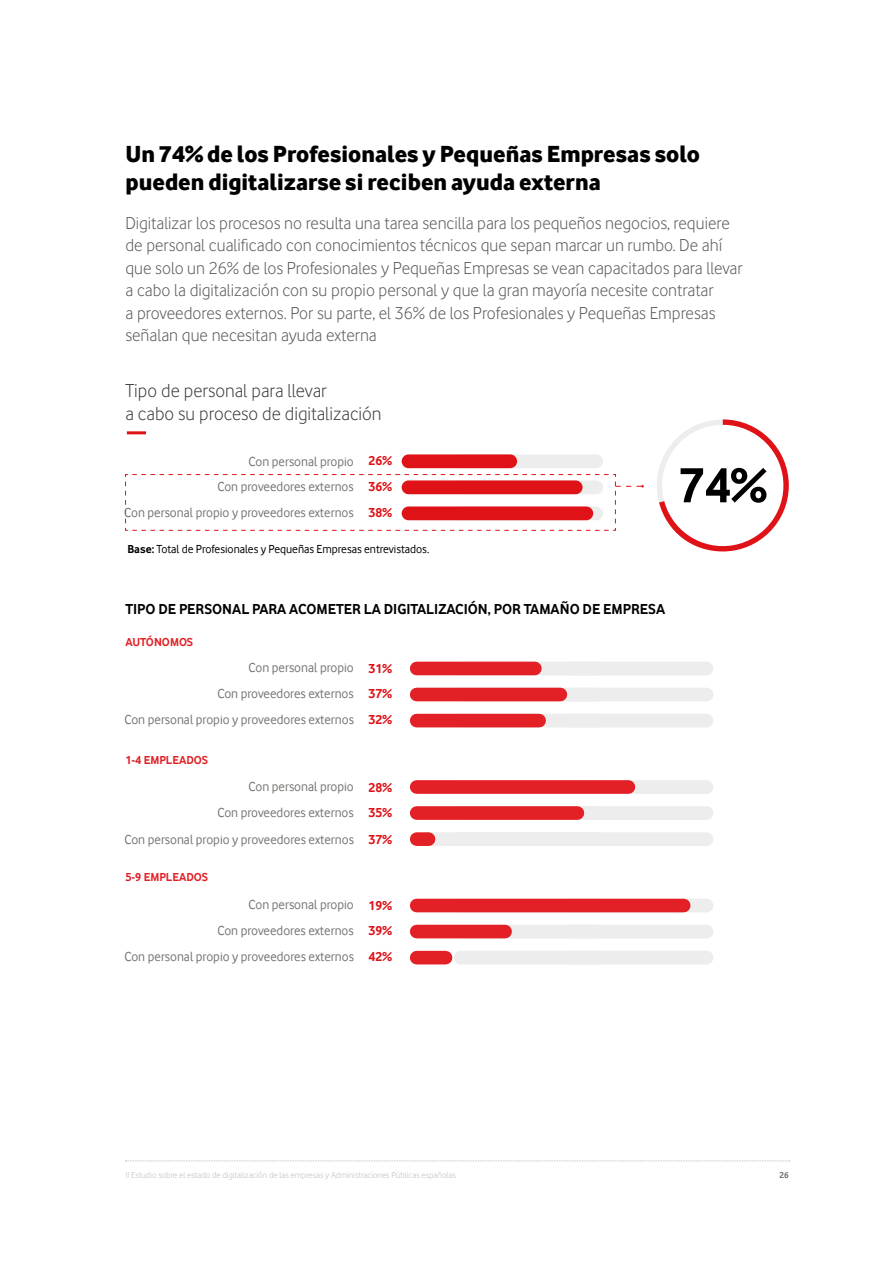
<style>
.page{position:relative;width:893px;height:1263px;background:#fff}
.page>*{position:absolute;margin:0;border:0;box-sizing:border-box;transform-origin:0 0}
.t1{font:700 51px "Vodafone Rg";color:#000}
.t2{font:24px/28.8px "Vodafone Ex B";color:#000}
.t3{font:19.5px/23.4px "Vodafone Lt";color:#3c3c3b}
.t4{font:18px/22.5px "Vodafone Lt";color:#5a5856}
.t5{font:700 15px "Vodafone Rg";color:#000}
.t6{font:13.5px "Vodafone Rg";color:#757471}
.t7{font:700 13.5px "Vodafone Rg";color:#df1218}
.t8{font:12px "Vodafone Rg";color:#000}
.t9{font:700 12px "Vodafone Rg";color:#e22025}
.t10{font:9px "Vodafone Lt";color:#bdbcb8}
.t11{font:700 9px "Vodafone Rg";color:#757471}
.s1{font-weight:700;color:#df1218}
.s2{font-weight:700}
</style>
<div class="page">
<svg style="left:125px;top:1160px;width:665px;height:1px"></svg>
<div style="left:454px;top:454px;width:149px;height:14px;background:#ededed;border-radius:7px"></div>
<div style="left:402px;top:454px;width:115px;height:14px;background:#df1218;border-radius:7px"></div>
<svg style="left:454px;top:662px;width:149px;height:13px"></svg>
<div style="left:564px;top:662px;width:149px;height:13px;background:#ededed;border-radius:7px"></div>
<div style="left:564px;top:780px;width:149px;height:14px;background:#ededed;border-radius:7px"></div>
<svg style="left:564px;top:899px;width:149px;height:13px"></svg>
<svg style="left:454px;top:688px;width:149px;height:13px"></svg>
<div style="left:564px;top:688px;width:149px;height:13px;background:#ededed;border-radius:7px"></div>
<div style="left:564px;top:806px;width:149px;height:14px;background:#ededed;border-radius:7px"></div>
<div style="left:454px;top:925px;width:149px;height:13px;background:#ededed;border-radius:7px"></div>
<div style="left:564px;top:925px;width:149px;height:13px;background:#ededed;border-radius:7px"></div>
<svg style="left:454px;top:714px;width:149px;height:13px"></svg>
<div style="left:564px;top:714px;width:149px;height:13px;background:#ededed;border-radius:7px"></div>
<div style="left:421px;top:832px;width:149px;height:14px;background:#ededed;border-radius:7px"></div>
<div style="left:564px;top:832px;width:149px;height:14px;background:#ededed;border-radius:7px"></div>
<div style="left:454px;top:951px;width:149px;height:13px;background:#ededed;border-radius:7px"></div>
<div style="left:564px;top:951px;width:149px;height:13px;background:#ededed;border-radius:7px"></div>
<svg style="left:657px;top:419px;width:132px;height:133px"></svg>
<svg style="left:125px;top:474px;width:518px;height:57px"></svg>
<hr style="left:127px;top:431px;width:19px;height:3px;background:#df1218">
<div style="left:417px;top:662px;width:118px;height:13px;background:#e22025"></div>
<div style="left:417px;top:780px;width:211px;height:14px;background:#e22025"></div>
<div style="left:417px;top:899px;width:267px;height:13px;background:#e22025"></div>
<div style="left:417px;top:688px;width:143px;height:13px;background:#e22025"></div>
<div style="left:417px;top:806px;width:160px;height:14px;background:#e22025"></div>
<div style="left:417px;top:925px;width:88px;height:13px;background:#e22025"></div>
<div style="left:417px;top:714px;width:122px;height:13px;background:#e22025"></div>
<div style="left:417px;top:832px;width:12px;height:14px;background:#e22025"></div>
<div style="left:417px;top:951px;width:29px;height:13px;background:#e22025"></div>
<h2 class="t2" style="left:125px;top:138px;width:576px">Un 74% de los Profesionales y Pequeñas Empresas solo pueden digitalizarse si reciben ayuda externa</h2>
<p class="t4" style="left:125px;top:211px;width:619px">Digitalizar los procesos no resulta una tarea sencilla para los pequeños negocios, requiere de personal cualificado con conocimientos técnicos que sepan marcar un rumbo. De ahí que solo un 26% de los Profesionales y Pequeñas Empresas se vean capacitados para llevar a cabo la digitalización con su propio personal y que la gran mayoría necesite contratar<br>a proveedores externos. Por su parte, el 36% de los Profesionales y Pequeñas Empresas señalan que necesitan ayuda externa</p>
<p class="t3" style="left:125px;top:379px;width:258px">Tipo de personal para llevar<br>a cabo su proceso de digitalización</p>
<p class="t7" style="left:368px;top:453px;width:25px">26%</p>
<p class="t6" style="left:249px;top:454px;width:107px">Con personal propio</p>
<p class="t6" style="left:124px;top:505px;width:231px">Con personal propio y proveedores externos</p>
<p class="t6" style="left:217px;top:479px;width:176px">Con proveedores externos <span class="s1">36%</span></p>
<p class="t7" style="left:368px;top:505px;width:25px">38%</p>
<p class="t8" style="left:127px;top:542px;width:303px"><span class="s2">Base:</span> Total de Profesionales y Pequeñas Empresas entrevistados.</p>
<h1 class="t1" style="left:678px;top:456px;width:90px">74%</h1>
<p class="t5" style="left:125px;top:600px;width:541px">TIPO DE PERSONAL PARA ACOMETER LA DIGITALIZACIÓN, POR TAMAÑO DE EMPRESA</p>
<p class="t9" style="left:125px;top:635px;width:69px">AUTÓNOMOS</p>
<p class="t6" style="left:249px;top:660px;width:145px">Con personal propio <span class="s1">31%</span></p>
<p class="t6" style="left:217px;top:686px;width:176px">Con proveedores externos <span class="s1">37%</span></p>
<p class="t6" style="left:124px;top:712px;width:231px">Con personal propio y proveedores externos</p>
<p class="t9" style="left:125px;top:753px;width:84px">1-4 EMPLEADOS</p>
<p class="t7" style="left:368px;top:712px;width:25px">32%</p>
<p class="t6" style="left:249px;top:778px;width:145px">Con personal propio <span class="s1">28%</span></p>
<p class="t6" style="left:217px;top:804px;width:176px">Con proveedores externos <span class="s1">35%</span></p>
<p class="t6" style="left:124px;top:831px;width:231px">Con personal propio y proveedores externos</p>
<p class="t9" style="left:125px;top:870px;width:84px">5-9 EMPLEADOS</p>
<p class="t7" style="left:368px;top:832px;width:25px">37%</p>
<p class="t6" style="left:249px;top:897px;width:145px">Con personal propio <span class="s1">19%</span></p>
<p class="t6" style="left:217px;top:923px;width:176px">Con proveedores externos <span class="s1">39%</span></p>
<p class="t6" style="left:124px;top:949px;width:231px">Con personal propio y proveedores externos</p>
<p class="t7" style="left:368px;top:949px;width:25px">42%</p>
<p class="t10" style="left:126px;top:1170px;width:332px">II Estudio sobre el estado de digitalización de las empresas y Administraciones Públicas españolas</p>
<p class="t11" style="left:780px;top:1170px;width:11px">26</p>
</div>
